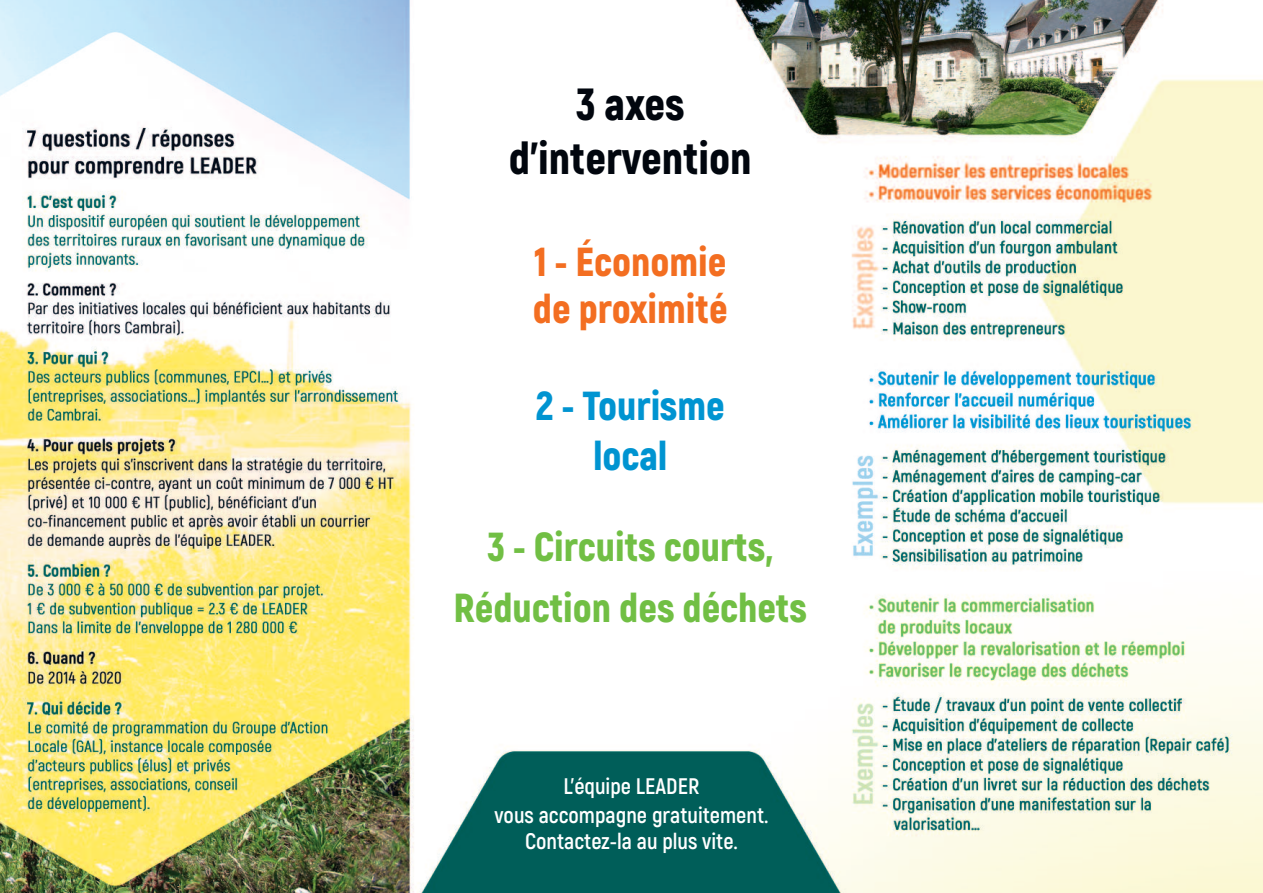
<style>
.page{position:relative;width:1263px;height:893px;background:#fff}
.page>*{position:absolute;margin:0;border:0;box-sizing:border-box;transform-origin:0 0}
.t1{font:900 45px/54px "Akrobat";color:#01060e;text-align:center}
.t2{font:900 40.5px/60.8px "Akrobat";color:#71bf44;text-align:center}
.t3{font:900 40.5px/47.2px "Akrobat";color:#f36e21}
.t4{font:900 40.5px/50.2px "Akrobat";color:#0094d1;text-align:center}
.t5{font:700 22.5px/29.2px "Akrobat";color:#fff;text-align:center}
</style>
<div class="page">
<img style="left:0;top:0;width:1263px;height:893px">
<h1 class="t1" style="left:509px;top:81px;width:244px">3 axes d’intervention</h1>
<h2 class="t3" style="left:533px;top:241px;width:196px">1 - Économie de proximité</h2>
<h2 class="t4" style="left:536px;top:384px;width:190px">2 - Tourisme local</h2>
<h2 class="t2" style="left:453px;top:519px;width:355px">3 - Circuits courts,<br>Réduction des déchets</h2>
<p class="t5" style="left:494px;top:773px;width:276px">L’équipe LEADER<br>vous accompagne gratuitement.</p>
<p class="t5" style="left:525px;top:828px;width:214px">Contactez-la au plus vite.</p>
</div>
